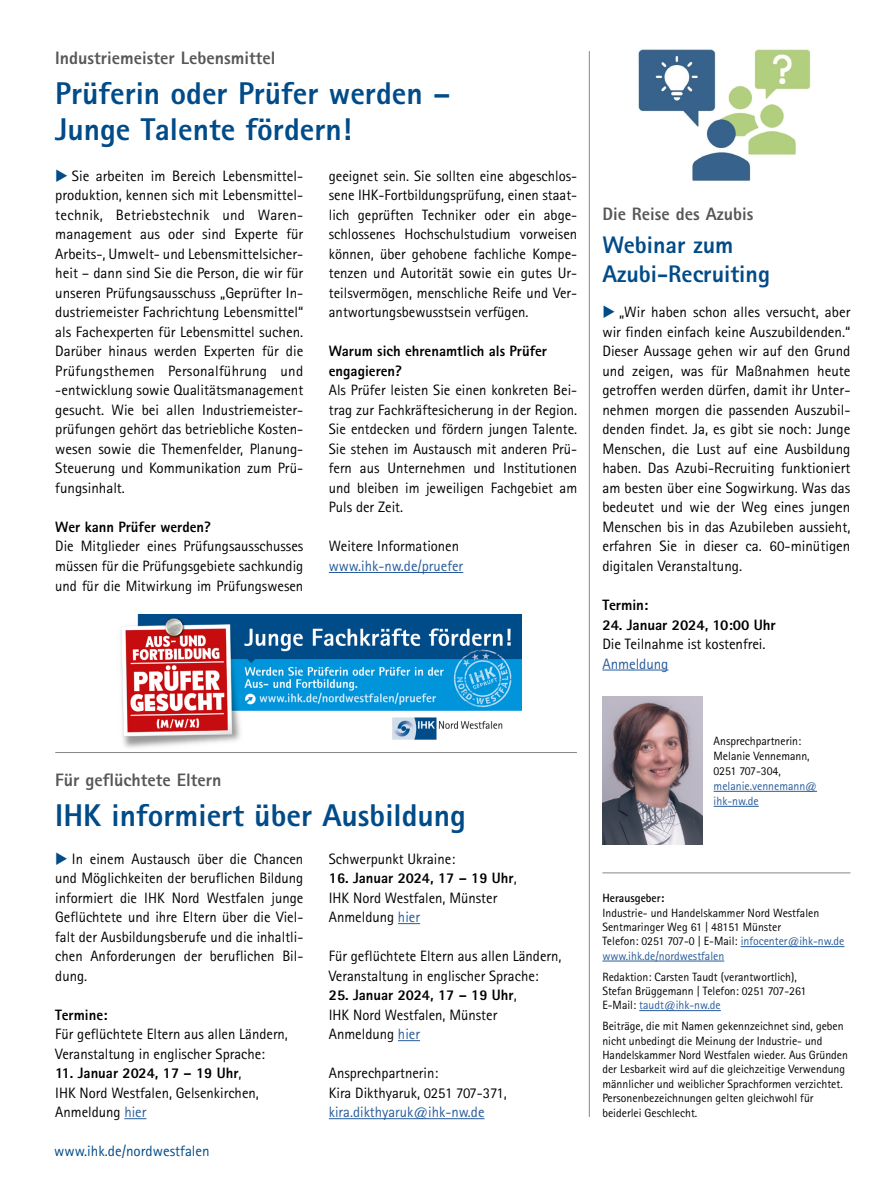
<style>
.page{position:relative;width:893px;height:1191px;background:#fff}
.page>*{position:absolute;margin:0;border:0;box-sizing:border-box;transform-origin:0 0}
.Headline_blau{font:800 31.5px/36px "Rotis Sans Serif";color:#004b88}
.Headline_blau-2{font:800 24px/28.8px "Rotis Sans Serif";color:#004b88}
.Overline{font:800 18px "Rotis Sans Serif";color:#575756}
.Copy{font:15px/19.5px "Rotis Sans Serif";color:#000;text-align:justify}
.Copy-2{font:800 15px/19.5px "Rotis Sans Serif";color:#000}
.Copy-3{font:15px "Rotis Sans Serif";color:#275b9b}
.t1{font:15px "Rotis Sans Serif";color:#004b88}
.Impressum{font:12px/14.4px "Rotis Sans Serif";color:#000}
.Bildunterschrift{font:12px/15px "Rotis Sans Serif";color:#000}
.Bildunterschrift-2{font:12px/15px "Rotis Sans Serif";color:#275b9b}
.Bildunterschrift-3{font:12px "Rotis Sans Serif";letter-spacing:-.02em;color:#000}
.s1{color:#004b88}
.s2{font-weight:800}
.s3{color:#275b9b}
.s4{font-weight:700}
</style>
<div class="page">
<hr style="left:741px;top:946px;width:103px;height:1px;background:#275b9b">
<hr style="left:602px;top:960px;width:122px;height:1px;background:#275b9b">
<hr style="left:639px;top:1010px;width:82px;height:1px;background:#275b9b">
<hr style="left:602px;top:872px;width:248px;height:1px;background:#878787">
<hr style="left:55px;top:752px;width:522px;height:1px;background:#878787">
<svg style="left:124px;top:1118px;width:22px;height:1px"></svg>
<hr style="left:329px;top:572px;width:134px;height:1px;background:#275b9b">
<hr style="left:602px;top:669px;width:66px;height:1px;background:#275b9b">
<hr style="left:589px;top:51px;width:1px;height:1066px;background:#878787">
<img style="left:120px;top:614px;width:402px;height:134px">
<svg style="left:398px;top:923px;width:22px;height:1px"></svg>
<svg style="left:398px;top:1040px;width:22px;height:1px"></svg>
<hr style="left:329px;top:1118px;width:156px;height:1px;background:#275b9b">
<hr style="left:714px;top:791px;width:103px;height:1px;background:#275b9b">
<hr style="left:714px;top:806px;width:45px;height:1px;background:#275b9b">
<img style="left:602px;top:697px;width:101px;height:147px">
<img style="left:638px;top:49px;width:173px;height:132px">
<p class="Overline" style="left:55px;top:46px;width:222px">Industriemeister Lebensmittel</p>
<p class="Headline_blau" style="left:55px;top:75px;width:397px">Prüferin oder Prüfer werden –<br>Junge Talente fördern!</p>
<p class="Copy" style="left:55px;top:166px;width:250px"><span class="s1">◆</span> Sie arbeiten im Bereich Lebensmittel&shy;produktion, kennen sich mit Lebensmittel&shy;technik, Betriebstechnik und Waren&shy;management aus oder sind Experte für Arbeits-, Umwelt- und Lebensmittelsicher&shy;heit – dann sind Sie die Person, die wir für unseren Prüfungsausschuss „Geprüfter In&shy;dustriemeister Fachrichtung Lebensmittel“ als Fachexperten für Lebensmittel suchen.<br>Darüber hinaus werden Experten für die Prüfungsthemen Personalführung und -entwicklung sowie Qualitätsmanagement gesucht. Wie bei allen Industriemeister&shy;prüfungen gehört das betriebliche Kosten&shy;wesen sowie die Themenfelder, Planung-Steuerung und Kommunikation zum Prü&shy;fungsinhalt.</p>
<p class="Copy-2" style="left:55px;top:517px;width:157px">Wer kann Prüfer werden?</p>
<p class="Copy" style="left:55px;top:536px;width:250px">Die Mitglieder eines Prüfungsausschusses müssen für die Prüfungsgebiete sachkundig und für die Mitwirkung im Prüfungswesen</p>
<p class="Copy" style="left:329px;top:166px;width:250px">geeignet sein. Sie sollten eine abgeschlos&shy;sene IHK-Fortbildungsprüfung, einen staat&shy;lich geprüften Techniker oder ein abge&shy;schlossenes Hochschulstudium vorweisen können, über gehobene fachliche Kompe&shy;tenzen und Autorität sowie ein gutes Ur&shy;teilsvermögen, menschliche Reife und Ver&shy;antwortungsbewusstsein verfügen.</p>
<p class="Copy-2" style="left:329px;top:341px;width:220px">Warum sich ehrenamtlich als Prüfer engagieren?</p>
<p class="Copy" style="left:329px;top:380px;width:250px">Als Prüfer leisten Sie einen konkreten Bei&shy;trag zur Fachkräftesicherung in der Region.<br>Sie entdecken und fördern jungen Talente.<br>Sie stehen im Austausch mit anderen Prü&shy;fern aus Unternehmen und Institutionen und bleiben im jeweiligen Fachgebiet am Puls der Zeit.</p>
<p class="Copy" style="left:329px;top:536px;width:132px">Weitere Informationen</p>
<p class="Copy-3" style="left:329px;top:557px;width:136px">www.ihk-nw.de/pruefer</p>
<p class="Overline" style="left:602px;top:202px;width:152px">Die Reise des Azubis</p>
<p class="Headline_blau-2" style="left:602px;top:230px;width:169px">Webinar zum<br>Azubi-Recruiting</p>
<p class="Copy" style="left:602px;top:302px;width:250px"><span class="s1">◆</span> „Wir haben schon alles versucht, aber wir finden einfach keine Auszubildenden.“ Dieser Aussage gehen wir auf den Grund und zeigen, was für Maßnahmen heute getroffen werden dürfen, damit ihr Unter&shy;nehmen morgen die passenden Auszubil&shy;denden findet. Ja, es gibt sie noch: Junge Menschen, die Lust auf eine Ausbildung haben. Das Azubi-Recruiting funktioniert am besten über eine Sogwirkung. Was das bedeutet und wie der Weg eines jungen Menschen bis in das Azubileben aussieht, erfahren Sie in dieser ca. 60-minütigen digitalen Veranstaltung.</p>
<p class="Copy-2" style="left:602px;top:595px;width:47px">Termin:</p>
<p class="Copy-2" style="left:602px;top:614px;width:175px">24. Januar 2024, 10:00 Uhr</p>
<p class="Copy" style="left:602px;top:634px;width:165px">Die Teilnahme ist kostenfrei.</p>
<p class="Copy-3" style="left:602px;top:654px;width:68px">Anmeldung</p>
<p class="Overline" style="left:55px;top:768px;width:168px">Für geflüchtete Eltern</p>
<p class="Headline_blau" style="left:55px;top:796px;width:412px">IHK informiert über Ausbildung</p>
<p class="Copy" style="left:55px;top:848px;width:250px"><span class="s1">◆</span> In einem Austausch über die Chancen und Möglichkeiten der beruflichen Bildung informiert die IHK Nord Westfalen junge Geflüchtete und ihre Eltern über die Viel&shy;falt der Ausbildungsberufe und die inhaltli&shy;chen Anforderungen der beruflichen Bil&shy;dung.</p>
<p class="Copy-2" style="left:55px;top:1004px;width:54px">Termine:</p>
<p class="Copy" style="left:55px;top:1024px;width:234px">Für geflüchtete Eltern aus allen Ländern,<br>Veranstaltung in englischer Sprache:</p>
<p class="Copy" style="left:55px;top:1063px;width:205px"><span class="s2">11. Januar 2024, 17 – 19 Uhr</span>,<br>IHK Nord Westfalen, Gelsenkirchen,</p>
<p class="Copy" style="left:55px;top:1102px;width:93px">Anmeldung <span class="s3">hier</span></p>
<p class="t1" style="left:54px;top:1141px;width:157px">www.ihk.de/nordwestfalen</p>
<p class="Copy" style="left:329px;top:848px;width:128px">Schwerpunkt Ukraine:</p>
<p class="Copy" style="left:329px;top:868px;width:189px"><span class="s2">16. Januar 2024, 17 – 19 Uhr</span>,<br>IHK Nord Westfalen, Münster</p>
<p class="Copy" style="left:329px;top:907px;width:93px">Anmeldung <span class="s3">hier</span></p>
<p class="Copy" style="left:329px;top:946px;width:234px">Für geflüchtete Eltern aus allen Ländern,<br>Veranstaltung in englischer Sprache:</p>
<p class="Copy" style="left:329px;top:985px;width:189px"><span class="s2">25. Januar 2024, 17 – 19 Uhr</span>,<br>IHK Nord Westfalen, Münster</p>
<p class="Copy" style="left:329px;top:1024px;width:93px">Anmeldung <span class="s3">hier</span></p>
<p class="Copy" style="left:329px;top:1063px;width:111px">Ansprechpartnerin:</p>
<p class="Copy" style="left:329px;top:1082px;width:180px">Kira Dikthyaruk, 0251 707-371,</p>
<p class="Copy-3" style="left:329px;top:1103px;width:157px">kira.dikthyaruk@ihk-nw.de</p>
<p class="Bildunterschrift" style="left:714px;top:733px;width:98px">Ansprechpartnerin:<br>Melanie Vennemann,</p>
<p class="Bildunterschrift-3" style="left:714px;top:764px;width:69px">0251 707-304,</p>
<p class="Bildunterschrift-2" style="left:714px;top:778px;width:105px">melanie.vennemann@ ihk-nw.de</p>
<p class="Impressum" style="left:602px;top:891px;width:244px"><span class="s4">Herausgeber:<br></span>Industrie- und Handelskammer Nord Westfalen Sentmaringer Weg 61 | 48151 Münster<br>Telefon: 0251 707-0 | E-Mail: <span class="s3">infocenter@ihk-nw.de www.ihk.de/nordwestfalen</span></p>
<p class="Impressum" style="left:602px;top:969px;width:205px">Redaktion: Carsten Taudt (verantwortlich),<br>Stefan Brüggemann | Telefon: 0251 707-261<br>E-Mail: <span class="s3">taudt@ihk-nw.de</span></p>
<p class="Impressum" style="left:602px;top:1018px;width:247px">Beiträge, die mit Namen gekennzeichnet sind, geben nicht unbedingt die Meinung der Industrie- und Handelskammer Nord Westfalen wieder. Aus Gründen der Lesbarkeit wird auf die gleichzeitige Verwendung männlicher und weiblicher Sprachformen verzichtet.<br>Personenbezeichnungen gelten gleichwohl für beiderlei Geschlecht.</p>
</div>
